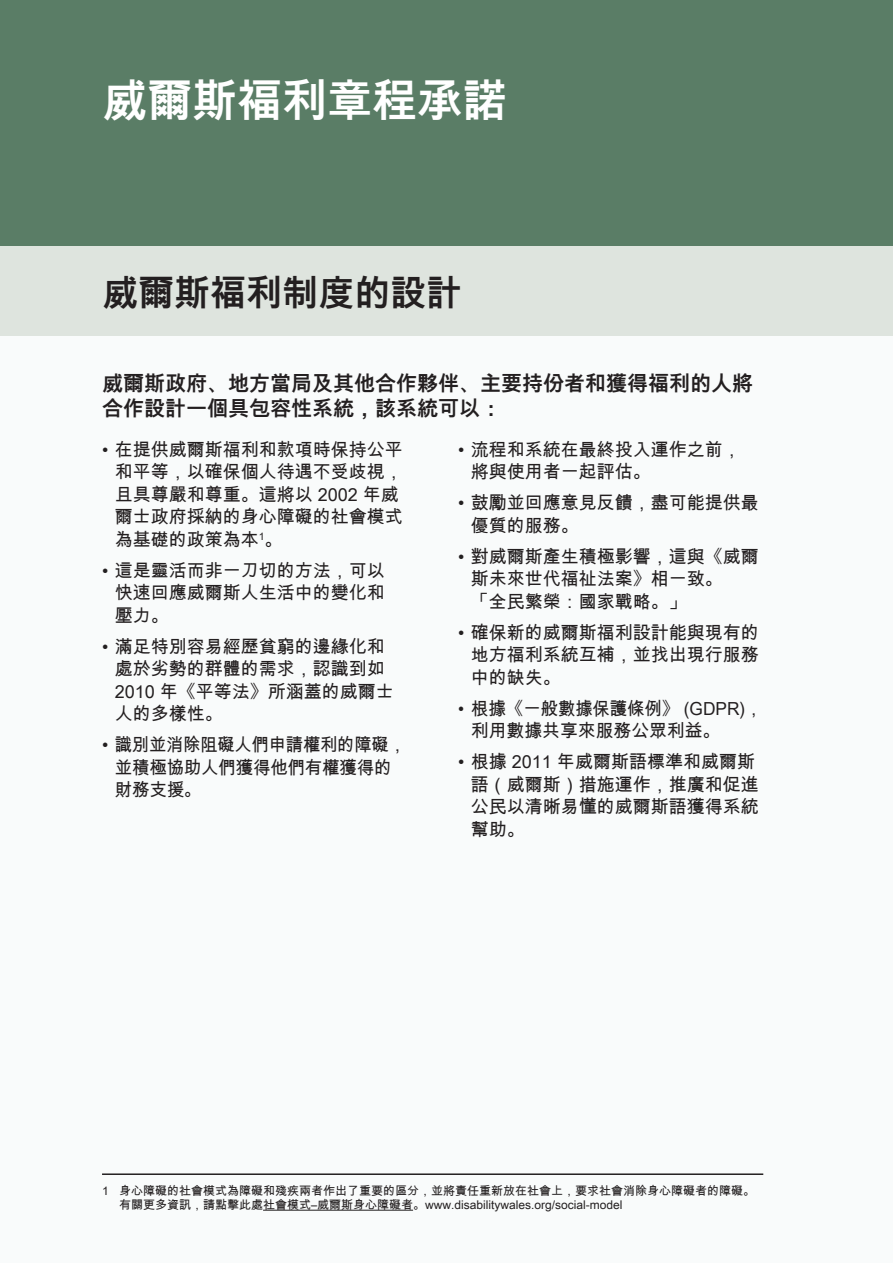
<style>
.page{position:relative;width:893px;height:1263px;background:#fff}
.page>*{position:absolute;margin:0;border:0;box-sizing:border-box;transform-origin:0 0}
.Sub_headers{font:700 45px "Arial Unicode MS";color:#fff}
.Sub_Sub_Headers{font:700 36px "Arial Unicode MS";color:#231f20}
.Intro_text_spanned{font:700 21px/25.2px "Arial Unicode MS";color:#231f20}
.Bullet{font:18px/22.5px "Arial Unicode MS";color:#231f20}
.Bullet-2{font:18px/22.5px "Arial Unicode MS";color:#231f20;scale:.96 1}
.Footnotes{font:12px/13.5px "Arial Unicode MS";color:#231f20}
</style>
<div class="page">
<div style="left:0;top:247px;width:893px;height:1016px;background:#f9fbfb"></div>
<div style="left:0;top:0;width:893px;height:247px;background:#5a7d66"></div>
<div style="left:0;top:247px;width:893px;height:89px;background:#dee4de"></div>
<hr style="left:102px;top:1173px;width:661px;height:2px;background:#231f20">
<hr style="left:263px;top:1210px;width:150px;height:1px;background:#231f20">
<p class="Sub_headers" style="left:102px;top:69px;width:406px">威爾斯福利章程承諾</p>
<p class="Sub_Sub_Headers" style="left:102px;top:267px;width:361px">威爾斯福利制度的設計</p>
<p class="Intro_text_spanned" style="left:102px;top:372px;width:652px">威爾斯政府、地方當局及其他合作夥伴、主要持份者和獲得福利的人將合作設計一個具包容性系統，該系統可以：</p>
<p class="Bullet" style="left:115px;top:438px;width:289px;text-indent:-13px">• 在提供威爾斯福利和款項時保持公平和平等，以確保個人待遇不受歧視，且具尊嚴和尊重。這將以 2002 年威爾士政府採納的身心障礙的社會模式為基礎的政策為本<sup>1</sup>。</p>
<p class="Bullet" style="left:115px;top:559px;width:271px;text-align:justify;text-indent:-13px">• 這是靈活而非一刀切的方法，可以快速回應威爾斯人生活中的變化和壓力。</p>
<p class="Bullet" style="left:115px;top:635px;width:281px;text-indent:-13px">• 滿足特別容易經歷貧窮的邊緣化和處於劣勢的群體的需求，認識到如<br>2010 年《平等法》所涵蓋的威爾士人的多樣性。</p>
<p class="Bullet" style="left:115px;top:733px;width:293px;text-indent:-13px">• 識別並消除阻礙人們申請權利的障礙，並積極協助人們獲得他們有權獲得的財務支援。</p>
<p class="Bullet" style="left:471px;top:438px;width:271px;text-indent:-13px">• 流程和系統在最終投入運作之前，將與使用者一起評估。</p>
<p class="Bullet" style="left:471px;top:491px;width:289px;text-indent:-13px">• 鼓勵並回應意見反饋，盡可能提供最優質的服務。</p>
<p class="Bullet" style="left:471px;top:545px;width:289px;text-indent:-13px">• 對威爾斯產生積極影響，這與《威爾斯未來世代福祉法案》相一致。<br>「全民繁榮：國家戰略。」</p>
<p class="Bullet" style="left:471px;top:621px;width:289px;text-align:justify;text-indent:-13px">• 確保新的威爾斯福利設計能與現有的地方福利系統互補，並找出現行服務中的缺失。</p>
<p class="Bullet-2" style="left:471px;top:697px;width:305px;text-indent:-13px">• 根據《一般數據保護條例》 (GDPR)，利用數據共享來服務公眾利益。</p>
<p class="Bullet" style="left:471px;top:750px;width:289px;text-indent:-13px">• 根據 2011 年威爾斯語標準和威爾斯語（威爾斯）措施運作，推廣和促進公民以清晰易懂的威爾斯語獲得系統幫助。</p>
<p class="Footnotes" style="left:119px;top:1184px;width:637px;text-indent:-17px">1 身心障礙的社會模式為障礙和殘疾兩者作出了重要的區分，並將責任重新放在社會上，要求社會消除身心障礙者的障礙。有關更多資訊，請點擊此處社會模式–威爾斯身心障礙者。www.disabilitywales.org/social-model</p>
</div>
